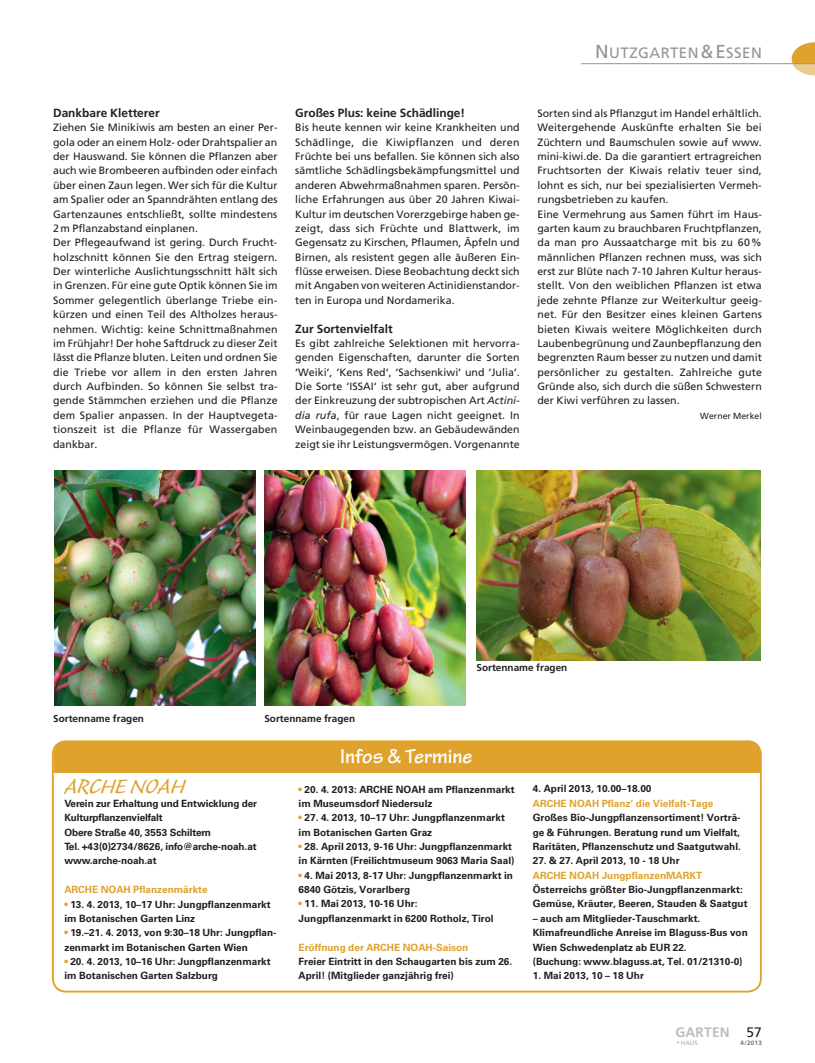
<style>
.page{position:relative;width:815px;height:1063px;background:#fff}
.page>*{position:absolute;margin:0;border:0;box-sizing:border-box;transform-origin:0 0}
.t1{font:27.5px "Caliban Std";color:#dea22d}
.t2{font:700 21.25px "Tekton Pro";color:#fff}
.t3{font:15px "Frutiger LT Std Roman SC800";letter-spacing:.03em;color:#939598}
.t4{font:700 13.75px "Frutiger LT Std";letter-spacing:.02em;color:#bcbdc0}
.t5{font:700 11.88px "Frutiger LT Std";color:#231f20}
.t6{font:10.62px/14.4px "Frutiger LT Std";color:#231f20}
.t7{font:700 10px/14.4px "Univers LT Std";color:#231f20}
.t8{font:700 10px "Univers LT Std";color:#dea22d}
.t9{font:700 10px "Frutiger LT Std";color:#231f20}
.t10{font:8.75px "Frutiger LT Std";color:#231f20}
.t11{font:700 6.25px "Frutiger LT Std";color:#6c6d70}
.t12{font:700 6.25px "Frutiger LT Std";color:#bcbdc0}
.s1{font-size:18.75px}
.s2{font-style:italic}
.s3{color:#dea22d}
.s4{font-weight:400;color:#231f20}
</style>
<div class="page">
<div style="left:66px;top:743px;width:683px;height:11px;background:#dea22d"></div>
<div style="left:54px;top:754px;width:707px;height:19px;background:#dea22d"></div>
<div style="left:52px;top:740px;width:710px;height:253px;border:2px solid #dea22d;border-radius:13px"></div>
<img style="left:264px;top:471px;width:201px;height:234px">
<img style="left:477px;top:471px;width:283px;height:190px">
<img style="left:54px;top:471px;width:201px;height:234px">
<svg style="left:792px;top:42px;width:23px;height:33px"></svg>
<hr style="left:581px;top:63px;width:234px;height:1px;background:#939598">
<h3 class="t3" style="left:595px;top:44px;width:165px"><span class="s1">N</span>UTZGARTEN <span class="s1">&amp; E</span> SSEN</h3>
<p class="t5" style="left:53px;top:106px;width:108px">Dankbare Kletterer</p>
<p class="t6" style="left:53px;top:120px;width:226px">Ziehen Sie Minikiwis am besten an einer Per&shy;gola oder an einem Holz- oder Drahtspalier an der Hauswand. Sie können die Pflanzen aber auch wie Brombeeren aufbinden oder einfach über einen Zaun legen. Wer sich für die Kultur am Spalier oder an Spanndrähten entlang des Gartenzaunes entschließt, sollte mindestens 2m Pflanzabstand einplanen.<br>Der Pflegeaufwand ist gering. Durch Frucht&shy;holzschnitt können Sie den Ertrag steigern.<br>Der winterliche Auslichtungsschnitt hält sich in Grenzen. Für eine gute Optik können Sie im Sommer gelegentlich überlange Triebe ein&shy;kürzen und einen Teil des Altholzes heraus&shy;nehmen. Wichtig: keine Schnittmaßnahmen im Frühjahr! Der hohe Saftdruck zu dieser Zeit lässt die Pflanze bluten. Leiten und ordnen Sie die Triebe vor allem in den ersten Jahren durch Aufbinden. So können Sie selbst tra&shy;gende Stämmchen erziehen und die Pflanze dem Spalier anpassen. In der Hauptvegeta&shy;tionszeit ist die Pflanze für Wassergaben dankbar.</p>
<p class="t5" style="left:295px;top:106px;width:171px">Großes Plus: keine Schädlinge!</p>
<p class="t6" style="left:295px;top:120px;width:226px;text-align:justify">Bis heute kennen wir keine Krankheiten und Schädlinge, die Kiwipflanzen und deren Früchte bei uns befallen. Sie können sich also sämtliche Schädlingsbekämpfungsmittel und anderen Abwehrmaßnahmen sparen. Persön&shy;liche Erfahrungen aus über 20 Jahren Kiwai-Kultur im deutschen Vorerzgebirge haben ge&shy;zeigt, dass sich Früchte und Blattwerk, im Gegensatz zu Kirschen, Pflaumen, Äpfeln und Birnen, als resistent gegen alle äußeren Ein&shy;flüsse erweisen. Diese Beobachtung deckt sich mit Angaben von weiteren Actinidienstandor&shy;ten in Europa und Nordamerika.</p>
<p class="t5" style="left:295px;top:321px;width:99px">Zur Sortenvielfalt</p>
<p class="t6" style="left:295px;top:336px;width:226px;text-align:justify">Es gibt zahlreiche Selektionen mit hervorra&shy;genden Eigenschaften, darunter die Sorten ‘Weiki‘, ‘Kens Red‘, ‘Sachsenkiwi‘ und ‘Julia‘.<br>Die Sorte ‘ISSAI‘ ist sehr gut, aber aufgrund der Einkreuzung der subtropischen Art <span class="s2">Actini&shy;dia rufa</span>, für raue Lagen nicht geeignet. In Weinbaugegenden bzw. an Gebäudewänden zeigt sie ihr Leistungsvermögen. Vorgenannte</p>
<p class="t6" style="left:537px;top:106px;width:226px">Sorten sind als Pflanzgut im Handel erhältlich.<br>Weitergehende Auskünfte erhalten Sie bei Züchtern und Baumschulen sowie auf www. mini-kiwi.de. Da die garantiert ertragreichen Fruchtsorten der Kiwais relativ teuer sind, lohnt es sich, nur bei spezialisierten Vermeh&shy;rungsbetrieben zu kaufen.<br>Eine Vermehrung aus Samen führt im Haus&shy;garten kaum zu brauchbaren Fruchtpflanzen, da man pro Aussaatcharge mit bis zu 60% männlichen Pflanzen rechnen muss, was sich erst zur Blüte nach 7-10 Jahren Kultur heraus&shy;stellt. Von den weiblichen Pflanzen ist etwa jede zehnte Pflanze zur Weiterkultur geeig&shy;net. Für den Besitzer eines kleinen Gartens bieten Kiwais weitere Möglichkeiten durch Laubenbegrünung und Zaunbepflanzung den begrenzten Raum besser zu nutzen und damit persönlicher zu gestalten. Zahlreiche gute Gründe also, sich durch die süßen Schwestern der Kiwi verführen zu lassen.</p>
<p class="t10" style="left:700px;top:411px;width:63px">Werner Merkel</p>
<p class="t9" style="left:477px;top:662px;width:92px">Sortenname fragen</p>
<p class="t9" style="left:53px;top:712px;width:92px">Sortenname fragen</p>
<p class="t9" style="left:264px;top:712px;width:92px">Sortenname fragen</p>
<h1 class="t1" style="left:64px;top:772px;width:122px">ARCHE NOAH</h1>
<p class="t7" style="left:64px;top:796px;width:194px">Verein zur Erhaltung und Entwicklung der<br>Kulturpflanzenvielfalt<br>Obere Straße 40, 3553 Schiltern<br>Tel. +43(0)2734/8626, info@arche-noah.at www.arche-noah.at</p>
<p class="t8" style="left:64px;top:884px;width:145px">ARCHE NOAH Pflanzenmärkte</p>
<p class="t7" style="left:64px;top:897px;width:208px"><span class="s3">•</span> 13. 4. 2013, 10–17 Uhr: Jungpflanzenmarkt im Botanischen Garten Linz</p>
<p class="t7" style="left:64px;top:926px;width:214px"><span class="s3">•</span> 19.–21. 4. 2013, von 9:30–18 Uhr: Jungpflan&shy;zenmarkt im Botanischen Garten Wien</p>
<p class="t7" style="left:64px;top:954px;width:208px"><span class="s3">•</span> 20. 4. 2013, 10–16 Uhr: Jungpflanzenmarkt im Botanischen Garten Salzburg</p>
<h2 class="t2" style="left:340px;top:744px;width:134px">Infos &amp; Termine</h2>
<p class="t7" style="left:299px;top:782px;width:218px"><span class="s3">•</span> 20. 4. 2013: ARCHE NOAH am Pflanzenmarkt im Museumsdorf Niedersulz</p>
<p class="t7" style="left:299px;top:811px;width:208px"><span class="s3">•</span> 27. 4. 2013, 10–17 Uhr: Jungpflanzenmarkt im Botanischen Garten Graz</p>
<p class="t7" style="left:299px;top:839px;width:217px"><span class="s3">•</span> 28. April 2013, 9-16 Uhr: Jungpflanzenmarkt in Kärnten (Freilichtmuseum 9063 Maria Saal)</p>
<p class="t7" style="left:299px;top:868px;width:216px"><span class="s3">•</span> 4. Mai 2013, 8-17 Uhr: Jungpflanzenmarkt in<br>6840 Götzis, Vorarlberg</p>
<p class="t7" style="left:299px;top:897px;width:197px"><span class="s3">•</span> 11. Mai 2013, 10-16 Uhr:<br>Jungpflanzenmarkt in 6200 Rotholz, Tirol</p>
<p class="t8" style="left:299px;top:941px;width:171px">Eröffnung der ARCHE NOAH-Saison</p>
<p class="t7" style="left:299px;top:954px;width:215px">Freier Eintritt in den Schaugarten bis zum 26.<br>April! (Mitglieder ganzjährig frei)</p>
<p class="t7" style="left:533px;top:782px;width:120px">4. April 2013, 10.00–18.00</p>
<p class="t8" style="left:533px;top:797px;width:182px">ARCHE NOAH Pflanz‘ die Vielfalt-Tage</p>
<p class="t7" style="left:533px;top:811px;width:210px;text-align:justify">Großes Bio-Jungpflanzensortiment! Vorträ&shy;ge &amp; Führungen. Beratung rund um Vielfalt, Raritäten, Pflanzenschutz und Saatgutwahl.</p>
<p class="t7" style="left:533px;top:854px;width:148px">27. &amp; 27. April 2013, 10 - 18 Uhr</p>
<p class="t8" style="left:533px;top:869px;width:171px">ARCHE NOAH JungpflanzenMARKT</p>
<p class="t7" style="left:533px;top:882px;width:216px">Österreichs größter Bio-Jungpflanzenmarkt:<br>Gemüse, Kräuter, Beeren, Stauden &amp; Saatgut</p>
<p class="t7" style="left:533px;top:911px;width:217px">– auch am Mitglieder-Tauschmarkt.<br>Klimafreundliche Anreise im Blaguss-Bus von Wien Schwedenplatz ab EUR 22.<br>(Buchung: www.blaguss.at, Tel. 01/21310-0)</p>
<p class="t7" style="left:533px;top:969px;width:113px">1. Mai 2013, 10 – 18 Uhr</p>
<p class="t4" style="left:675px;top:1024px;width:88px">Garten <span class="s4">57</span></p>
<p class="t12" style="left:676px;top:1039px;width:21px">+Haus</p>
<p class="t11" style="left:741px;top:1039px;width:23px">4/2013</p>
</div>
